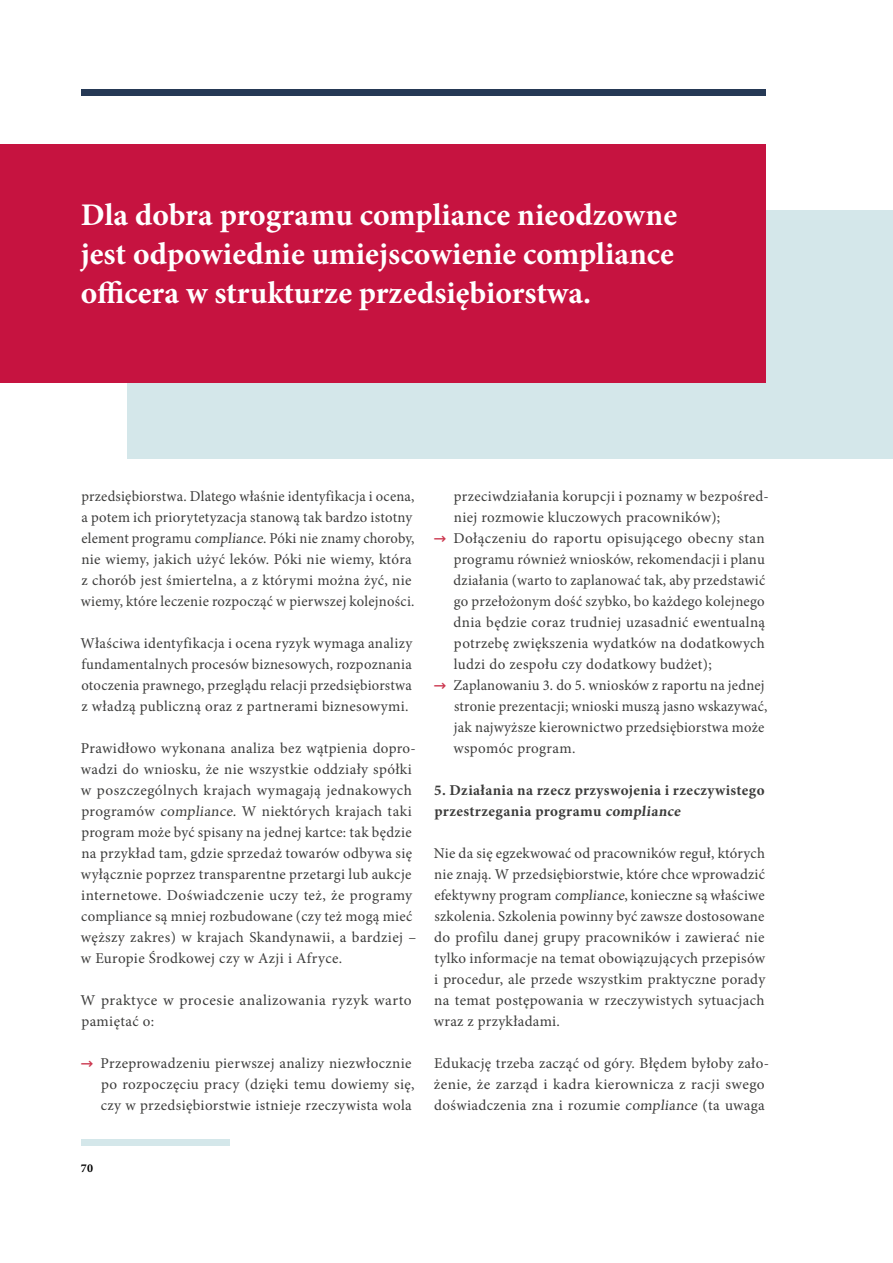
<style>
.page{position:relative;width:893px;height:1263px;background:#fff}
.page>*{position:absolute;margin:0;border:0;box-sizing:border-box;transform-origin:0 0}
.t1{font:700 31.5px/39px "Minion Pro";color:#fff;text-align:justify}
.t2{font:15px/21px "Minion Pro";letter-spacing:.02em;color:#3c3c3b}
.t3{font:700 15px/21px "Minion Pro";letter-spacing:.025em;color:#3c3c3b}
.t4{font:700 12px "Minion Pro";color:#000}
.s1{font-family:"Alergia Normal";color:#cb354d}
</style>
<div class="page">
<div style="left:81px;top:89px;width:684px;height:7px;background:#263955"></div>
<div style="left:81px;top:1139px;width:149px;height:7px;background:#d4e7ea"></div>
<div style="left:128px;top:210px;width:765px;height:249px;background:#d4e7ea"></div>
<div style="left:0;top:144px;width:765px;height:238px;background:#c61340"></div>
<h1 class="t1" style="left:81px;top:195px;width:598px">Dla dobra programu compliance nieodzowne jest odpowiednie umiejscowienie compliance officera w strukturze przedsiębiorstwa.</h1>
<p class="t2" style="left:81px;top:486px;width:335px">przedsiębiorstwa. Dlatego właśnie identyfikacja i ocena, a potem ich priorytetyzacja stanową tak bardzo istotny element programu compliance. Póki nie znamy choroby, nie wiemy, jakich użyć leków. Póki nie wiemy, która z chorób jest śmiertelna, a z którymi można żyć, nie wiemy, które leczenie rozpocząć w pierwszej kolejności.</p>
<p class="t2" style="left:80px;top:633px;width:333px;text-align:justify">Właściwa identyfikacja i ocena ryzyk wymaga analizy fundamentalnych procesów biznesowych, rozpoznania otoczenia prawnego, przeglądu relacji przedsiębiorstwa z władzą publiczną oraz z partnerami biznesowymi.</p>
<p class="t2" style="left:81px;top:738px;width:337px">Prawidłowo wykonana analiza bez wątpienia dopro&shy;wadzi do wniosku, że nie wszystkie oddziały spółki w poszczególnych krajach wymagają jednakowych programów compliance. W niektórych krajach taki program może być spisany na jednej kartce: tak będzie na przykład tam, gdzie sprzedaż towarów odbywa się wyłącznie poprzez transparentne przetargi lub aukcje internetowe. Doświadczenie uczy też, że programy compliance są mniej rozbudowane (czy też mogą mieć węższy zakres) w krajach Skandynawii, a bardziej – w Europie Środkowej czy w Azji i Afryce.</p>
<p class="t2" style="left:80px;top:990px;width:333px">W praktyce w procesie analizowania ryzyk warto pamiętać o:</p>
<p class="t2" style="left:101px;top:1053px;width:315px;text-indent:-20px"><span class="s1">→</span> Przeprowadzeniu pierwszej analizy niezwłocznie po rozpoczęciu pracy (dzięki temu dowiemy się, czy w przedsiębiorstwie istnieje rzeczywista wola</p>
<p class="t2" style="left:454px;top:486px;width:317px">przeciwdziałania korupcji i poznamy w bezpośred&shy;niej rozmowie kluczowych pracowników);</p>
<p class="t2" style="left:454px;top:528px;width:313px;text-align:justify;text-indent:-20px"><span class="s1">→</span> Dołączeniu do raportu opisującego obecny stan programu również wniosków, rekomendacji i planu działania (warto to zaplanować tak, aby przedstawić go przełożonym dość szybko, bo każdego kolejnego dnia będzie coraz trudniej uzasadnić ewentualną potrzebę zwiększenia wydatków na dodatkowych ludzi do zespołu czy dodatkowy budżet);</p>
<p class="t2" style="left:453px;top:675px;width:316px;text-indent:-20px"><span class="s1">→</span> Zaplanowaniu 3. do 5. wniosków z raportu na jednej stronie prezentacji; wnioski muszą jasno wskazywać, jak najwyższe kierownictwo przedsiębiorstwa może wspomóc program.</p>
<p class="t3" style="left:434px;top:780px;width:332px">5. Działania na rzecz przyswojenia i rzeczywistego przestrzegania programu compliance</p>
<p class="t2" style="left:434px;top:843px;width:333px;text-align:justify">Nie da się egzekwować od pracowników reguł, których nie znają. W przedsiębiorstwie, które chce wprowadzić efektywny program compliance, konieczne są właściwe szkolenia. Szkolenia powinny być zawsze dostosowane do profilu danej grupy pracowników i zawierać nie tylko informacje na temat obowiązujących przepisów i procedur, ale przede wszystkim praktyczne porady na temat postępowania w rzeczywistych sytuacjach wraz z przykładami.</p>
<p class="t2" style="left:434px;top:1053px;width:337px">Edukację trzeba zacząć od góry. Błędem byłoby zało&shy;żenie, że zarząd i kadra kierownicza z racji swego doświadczenia zna i rozumie compliance (ta uwaga</p>
<p class="t4" style="left:81px;top:1159px;width:14px">70</p>
</div>
